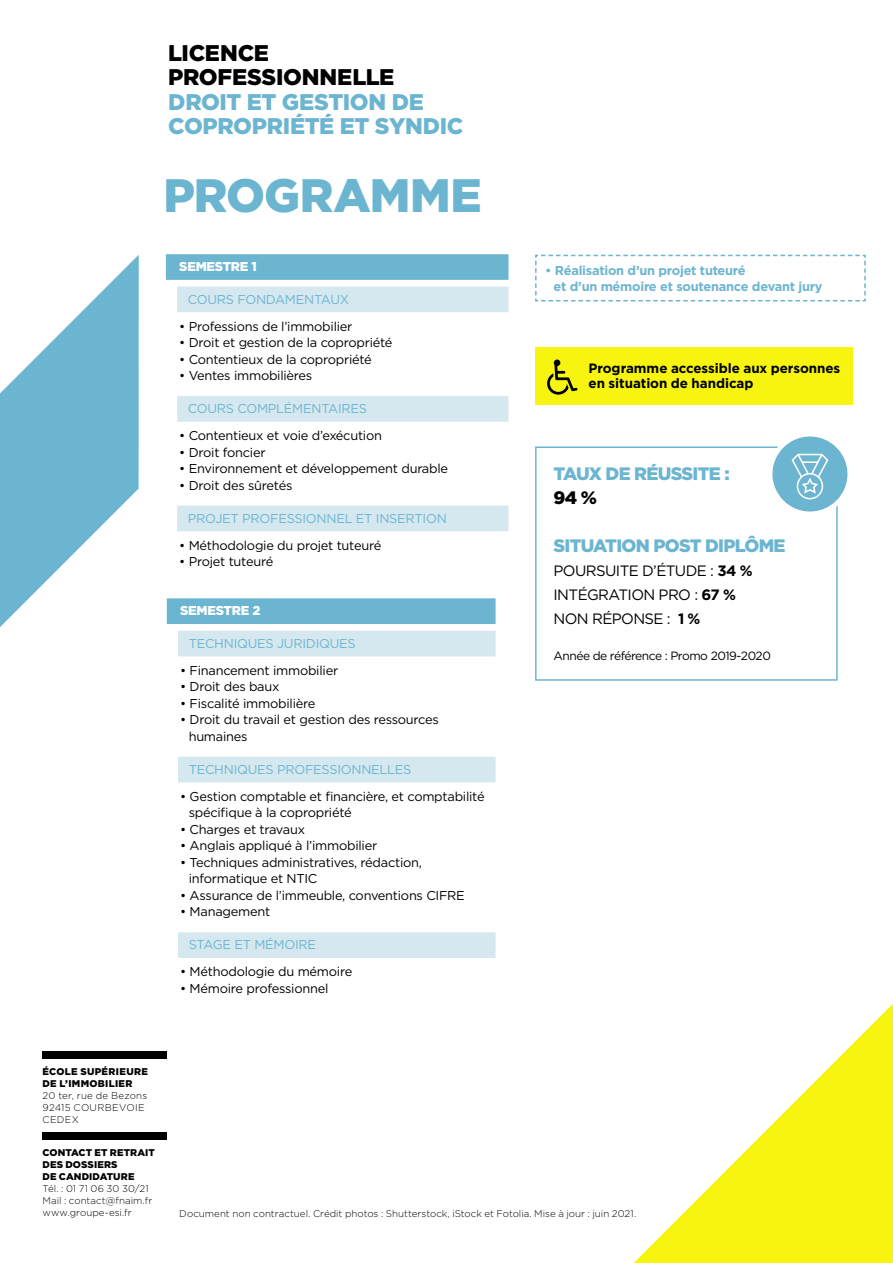
<style>
.page{position:relative;width:893px;height:1263px;background:#fff}
.page>*{position:absolute;margin:0;border:0;box-sizing:border-box;transform-origin:0 0}
.t1{font:900 46.8px "Gotham";letter-spacing:-.015em;color:#6cb5d0}
.t2{font:900 22.65px/24.5px "Gotham";letter-spacing:-.015em;color:#6cb5d0}
.t3{font:900 22.65px/24.5px "Gotham";letter-spacing:-.015em;color:#000}
.t4{font:900 18px "Gotham";letter-spacing:-.04em;color:#6cb5d0}
.t5{font:900 18px "Gotham";color:#000}
.t6{font:15px/24px "Gotham";letter-spacing:-.04em;color:#000}
.t7{font:700 13.5px/15px "Gotham";letter-spacing:-.005em;color:#000}
.t8{font:12.9px/16.5px "Gotham";letter-spacing:-.02em;color:#000}
.t9{font:12.9px "Gotham";letter-spacing:-.02em;color:#6cb5d0}
.t10{font:700 12.9px/16.5px "Gotham";letter-spacing:-.02em;color:#6cb5d0}
.t11{font:900 12.9px "Gotham";letter-spacing:-.02em;color:#fff}
.t12{font:12px "Gotham";letter-spacing:-.04em;color:#000}
.t13{font:300 9.75px/12px "Gotham";letter-spacing:.005em;color:#000}
.t14{font:900 9.75px/12px "Gotham";letter-spacing:.015em;color:#000}
.t15{font:300 9.75px/12px "Gotham";letter-spacing:.03em;color:#000}
.t16{font:900 9.75px/12px "Gotham";letter-spacing:.035em;color:#000}
.s1{font-weight:700}
</style>
<div class="page">
<div style="left:166px;top:254px;width:342px;height:26px;background:#6cb5d0"></div>
<div style="left:177px;top:287px;width:331px;height:25px;background:#d5e8f0"></div>
<div style="left:177px;top:396px;width:331px;height:26px;background:#d5e8f0"></div>
<div style="left:177px;top:506px;width:331px;height:25px;background:#d5e8f0"></div>
<div style="left:167px;top:598px;width:329px;height:26px;background:#6cb5d0"></div>
<div style="left:178px;top:631px;width:318px;height:25px;background:#d5e8f0"></div>
<div style="left:178px;top:757px;width:318px;height:25px;background:#d5e8f0"></div>
<div style="left:178px;top:932px;width:318px;height:26px;background:#d5e8f0"></div>
<svg style="left:535px;top:254px;width:331px;height:48px"></svg>
<svg style="left:634px;top:1004px;width:259px;height:259px"></svg>
<svg style="left:0;top:255px;width:139px;height:372px;fill:#6cb5d0"></svg>
<div style="left:43px;top:1052px;width:124px;height:7px;background:#000"></div>
<div style="left:43px;top:1132px;width:124px;height:8px;background:#000"></div>
<div style="left:535px;top:347px;width:318px;height:58px;background:#f7f410"></div>
<svg style="left:547px;top:359px;width:30px;height:36px"></svg>
<div style="left:535px;top:446px;width:303px;height:235px;background:#fff;border:2px solid #6cb5d0"></div>
<svg style="left:770px;top:434px;width:80px;height:80px;background:#7ebed6"></svg>
<div style="left:768px;top:432px;width:84px;height:84px;border:4px solid #fff;border-radius:50%"></div>
<svg style="left:791px;top:452px;width:38px;height:48px;background:#8bc4da"></svg>
<h2 class="t3" style="left:168px;top:40px;width:228px">LICENCE<br>PROFESSIONNELLE</h2>
<h2 class="t2" style="left:168px;top:89px;width:297px">DROIT ET GESTION DE<br>COPROPRIÉTÉ ET SYNDIC</h2>
<h1 class="t1" style="left:163px;top:163px;width:320px">PROGRAMME</h1>
<p class="t11" style="left:179px;top:257px;width:79px">SEMESTRE 1</p>
<p class="t9" style="left:188px;top:291px;width:163px">COURS FONDAMENTAUX</p>
<p class="t8" style="left:179px;top:318px;width:175px">• Professions de l’immobilier</p>
<p class="t8" style="left:179px;top:334px;width:215px">• Droit et gestion de la copropriété</p>
<p class="t8" style="left:179px;top:351px;width:194px">• Contentieux de la copropriété</p>
<p class="t8" style="left:179px;top:367px;width:135px">• Ventes immobilières</p>
<p class="t9" style="left:188px;top:400px;width:181px">COURS COMPLÉMENTAIRES</p>
<p class="t8" style="left:179px;top:427px;width:204px">• Contentieux et voie d’exécution</p>
<p class="t8" style="left:179px;top:444px;width:88px">• Droit foncier</p>
<p class="t8" style="left:179px;top:460px;width:270px">• Environnement et développement durable</p>
<p class="t8" style="left:179px;top:477px;width:115px">• Droit des sûretés</p>
<p class="t9" style="left:188px;top:510px;width:260px">PROJET PROFESSIONNEL ET INSERTION</p>
<p class="t8" style="left:179px;top:537px;width:203px">• Méthodologie du projet tuteuré</p>
<p class="t8" style="left:179px;top:553px;width:95px">• Projet tuteuré</p>
<p class="t11" style="left:180px;top:601px;width:82px">SEMESTRE 2</p>
<p class="t9" style="left:189px;top:635px;width:169px">TECHNIQUES JURIDIQUES</p>
<p class="t8" style="left:180px;top:662px;width:160px">• Financement immobilier</p>
<p class="t8" style="left:180px;top:678px;width:101px">• Droit des baux</p>
<p class="t8" style="left:180px;top:695px;width:137px">• Fiscalité immobilière</p>
<p class="t8" style="left:189px;top:711px;width:252px;text-indent:-9px">• Droit du travail et gestion des ressources humaines</p>
<p class="t9" style="left:189px;top:761px;width:224px">TECHNIQUES PROFESSIONNELLES</p>
<p class="t8" style="left:189px;top:788px;width:297px;text-indent:-9px">• Gestion comptable et financière, et comptabilité spécifique à la copropriété</p>
<p class="t8" style="left:180px;top:821px;width:126px">• Charges et travaux</p>
<p class="t8" style="left:180px;top:837px;width:199px">• Anglais appliqué à l’immobilier</p>
<p class="t8" style="left:189px;top:854px;width:235px;text-indent:-9px">• Techniques administratives, rédaction, informatique et NTIC</p>
<p class="t8" style="left:180px;top:887px;width:286px">• Assurance de l’immeuble, conventions CIFRE</p>
<p class="t8" style="left:180px;top:903px;width:92px">• Management</p>
<p class="t9" style="left:189px;top:937px;width:129px">STAGE ET MÉMOIRE</p>
<p class="t8" style="left:180px;top:963px;width:174px">• Méthodologie du mémoire</p>
<p class="t8" style="left:180px;top:980px;width:150px">• Mémoire professionnel</p>
<p class="t10" style="left:554px;top:262px;width:271px;text-indent:-9px">• Réalisation d’un projet tuteuré<br>et d’un mémoire et soutenance devant jury</p>
<p class="t7" style="left:589px;top:360px;width:253px">Programme accessible aux personnes en situation de handicap</p>
<h3 class="t4" style="left:554px;top:461px;width:178px">TAUX DE RÉUSSITE :</h3>
<h3 class="t5" style="left:554px;top:485px;width:45px">94 %</h3>
<h3 class="t4" style="left:554px;top:533px;width:234px">SITUATION POST DIPLÔME</h3>
<p class="t6" style="left:554px;top:558px;width:201px">POURSUITE D’ÉTUDE : <span class="s1">34 %<br></span>INTÉGRATION PRO : <span class="s1">67 %<br></span>NON RÉPONSE : <span class="s1">1 %</span></p>
<p class="t12" style="left:554px;top:648px;width:219px">Année de référence : Promo 2019-2020</p>
<p class="t16" style="left:43px;top:1065px;width:107px">ÉCOLE SUPÉRIEURE<br>DE L’IMMOBILIER</p>
<p class="t15" style="left:43px;top:1089px;width:106px">20 ter, rue de Bezons<br>92415 COURBEVOIE<br>CEDEX</p>
<p class="t14" style="left:43px;top:1147px;width:114px">CONTACT ET RETRAIT<br>DES DOSSIERS<br>DE CANDIDATURE</p>
<p class="t13" style="left:43px;top:1182px;width:111px">Tél. : 01 71 06 30 30/21<br>Mail : contact@fnaim.fr www.groupe-esi.fr</p>
<p class="t13" style="left:179px;top:1207px;width:458px">Document non contractuel. Crédit photos : Shutterstock, iStock et Fotolia. Mise à jour : juin 2021.</p>
</div>
